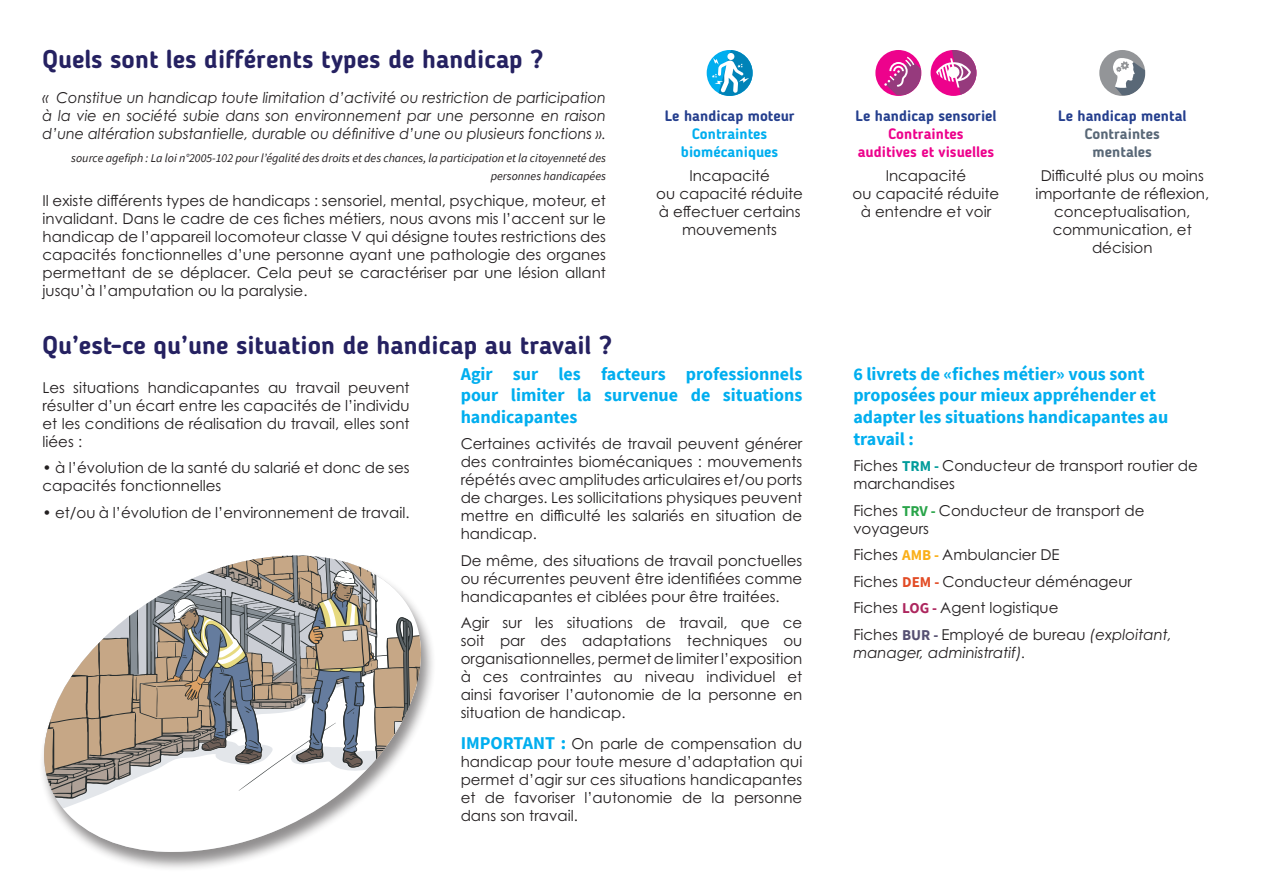
<style>
.page{position:relative;width:1263px;height:893px;background:#fff}
.page>*{position:absolute;margin:0;border:0;box-sizing:border-box;transform-origin:0 0}
.t1{font:700 25.5px "Blogger Sans";color:#252161}
.t2{font:700 18px/21.6px "Source Sans Pro";color:#00aeef;text-align:justify}
.t3{font:15px/18px "Century Gothic Pro";color:#231f20;text-align:justify}
.t4{font:italic 15px/18px "Century Gothic Pro";color:#231f20;text-align:justify;scale:.96 1}
.t5{font:700 15px "Blogger Sans";color:#253f8e}
.t6{font:700 15px/18px "Blogger Sans";color:#ed028c;text-align:center}
.t7{font:700 15px/18px "Blogger Sans";color:#00aeef;text-align:center}
.t8{font:italic 15px "Century Gothic Pro";color:#231f20}
.t9{font:700 15px/18px "Blogger Sans";color:#596877;text-align:center}
.t10{font:italic 12px/18px "Source Sans Pro";color:#231f20;text-align:right}
.s1{font-family:"Source Sans Pro";font-weight:700;font-size:18px;color:#00aeef}
.s2{font-family:"Source Sans Pro";font-weight:700;color:#009b9a}
.s3{font-family:"Source Sans Pro";font-weight:700;color:#29a449}
.s4{font-family:"Source Sans Pro";font-weight:700;color:#faaf18}
.s5{font-family:"Source Sans Pro";font-weight:700;color:#e24c26}
.s6{font-family:"Source Sans Pro";font-weight:700;color:#ad265e}
.s7{font-family:"Source Sans Pro";font-weight:700;color:#565072}
.s8{font-style:italic}
</style>
<div class="page">
<div style="left:39px;top:555px;width:397px;height:317px;background:#231f20;opacity:.5"></div>
<svg style="left:39px;top:791px;width:397px;height:64px"></svg>
<svg style="left:39px;top:815px;width:333px;height:4px"></svg>
<svg style="left:39px;top:791px;width:340px;height:24px"></svg>
<svg style="left:39px;top:555px;width:397px;height:236px"></svg>
<div style="left:707px;top:50px;width:46px;height:46px;background:#00aeef;border-radius:50%"></div>
<svg style="left:712px;top:50px;width:41px;height:46px"></svg>
<div style="left:875px;top:50px;width:46px;height:46px;background:#ed028c;border-radius:50%"></div>
<svg style="left:884px;top:57px;width:37px;height:38px"></svg>
<svg style="left:930px;top:50px;width:46px;height:46px"></svg>
<svg style="left:936px;top:50px;width:40px;height:46px"></svg>
<div style="left:1099px;top:50px;width:46px;height:46px;background:#939598;border-radius:50%"></div>
<svg style="left:1113px;top:58px;width:32px;height:37px"></svg>
<h1 class="t1" style="left:43px;top:44px;width:502px">Quels sont les différents types de handicap ?</h1>
<p class="t4" style="left:43px;top:88px;width:588px">« Constitue un handicap toute limitation d’activité ou restriction de participation à la vie en société subie dans son environnement par une personne en raison d’une altération substantielle, durable ou définitive d’une ou plusieurs fonctions ».</p>
<p class="t10" style="left:71px;top:149px;width:536px">source agefiph : La loi n°2005-102 pour l’égalité des droits et des chances, la participation et la citoyenneté des personnes handicapées</p>
<p class="t3" style="left:43px;top:192px;width:565px">Il existe différents types de handicaps : sensoriel, mental, psychique, moteur, et invalidant. Dans le cadre de ces fiches métiers, nous avons mis l’accent sur le handicap de l’appareil locomoteur classe V qui désigne toutes restrictions des capacités fonctionnelles d’une personne ayant une pathologie des organes permettant de se déplacer. Cela peut se caractériser par une lésion allant jusqu’à l’amputation ou la paralysie.</p>
<p class="t5" style="left:665px;top:107px;width:131px">Le handicap moteur</p>
<p class="t7" style="left:681px;top:124px;width:99px">Contraintes biomécaniques</p>
<p class="t5" style="left:855px;top:107px;width:143px">Le handicap sensoriel</p>
<p class="t6" style="left:858px;top:124px;width:138px">Contraintes auditives et visuelles</p>
<p class="t5" style="left:1058px;top:107px;width:130px">Le handicap mental</p>
<p class="t9" style="left:1085px;top:124px;width:77px">Contraintes mentales</p>
<p class="t3" style="left:656px;top:167px;width:148px;text-align:center">Incapacité<br>ou capacité réduite à effectuer certains mouvements</p>
<p class="t3" style="left:853px;top:167px;width:148px;text-align:center">Incapacité<br>ou capacité réduite à entendre et voir</p>
<p class="t3" style="left:1035px;top:167px;width:175px;text-align:center">Difficulté plus ou moins importante de réflexion, conceptualisation, communication, et décision</p>
<h1 class="t1" style="left:43px;top:330px;width:571px">Qu’est-ce qu’une situation de handicap au travail ?</h1>
<p class="t3" style="left:43px;top:378px;width:369px">Les situations handicapantes au travail peuvent résulter d’un écart entre les capacités de l’individu et les conditions de réalisation du travail, elles sont liées :</p>
<p class="t3" style="left:43px;top:459px;width:369px">• à l’évolution de la santé du salarié et donc de ses capacités fonctionnelles</p>
<p class="t3" style="left:43px;top:503px;width:369px">• et/ou à l’évolution de l’environnement de travail.</p>
<p class="t2" style="left:461px;top:363px;width:343px">Agir sur les facteurs professionnels pour limiter la survenue de situations handicapantes</p>
<p class="t3" style="left:461px;top:435px;width:343px">Certaines activités de travail peuvent générer des contraintes biomécaniques : mouvements répétés avec amplitudes articulaires et/ou ports de charges. Les sollicitations physiques peuvent mettre en difficulté les salariés en situation de handicap.</p>
<p class="t3" style="left:461px;top:551px;width:343px">De même, des situations de travail ponctuelles ou récurrentes peuvent être identifiées comme handicapantes et ciblées pour être traitées.</p>
<p class="t3" style="left:461px;top:614px;width:343px">Agir sur les situations de travail, que ce soit par des adaptations techniques ou organisationnelles, permet de limiter l’exposition à ces contraintes au niveau individuel et ainsi favoriser l’autonomie de la personne en situation de handicap.</p>
<p class="t3" style="left:461px;top:734px;width:343px"><span class="s1">IMPORTANT :</span> On parle de compensation du handicap pour toute mesure d’adaptation qui permet d’agir sur ces situations handicapantes et de favoriser l’autonomie de la personne dans son travail.</p>
<p class="t2" style="left:853px;top:363px;width:316px;text-align:left">6 livrets de «fiches métier» vous sont proposées pour mieux appréhender et adapter les situations handicapantes au travail :</p>
<p class="t3" style="left:853px;top:456px;width:346px">Fiches <span class="s2">TRM -</span> Conducteur de transport routier de marchandises</p>
<p class="t3" style="left:853px;top:501px;width:293px">Fiches <span class="s3">TRV -</span> Conducteur de transport de voyageurs</p>
<p class="t3" style="left:853px;top:541px;width:320px;line-height:26.5px;text-align:left">Fiches <span class="s4">AMB -</span> Ambulancier DE<br>Fiches <span class="s5">DEM -</span> Conducteur déménageur Fiches <span class="s6">LOG -</span> Agent logistique<br>Fiches <span class="s7">BUR -</span> Employé de bureau <span class="s8">(exploitant,</span></p>
<p class="t8" style="left:853px;top:643px;width:174px">manager, administratif).</p>
</div>
